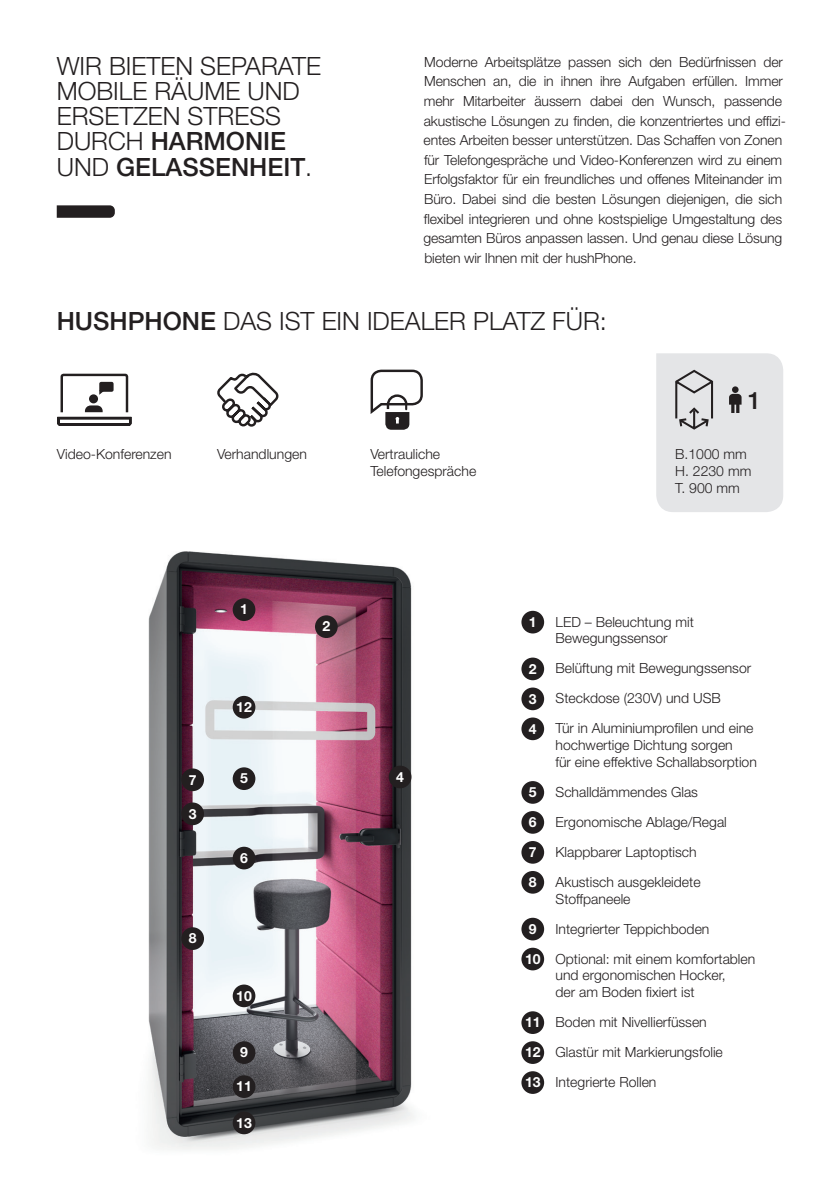
<style>
.page{position:relative;width:840px;height:1191px;background:#fff}
.page>*{position:absolute;margin:0;border:0;box-sizing:border-box;transform-origin:0 0}
.haslo_lewa_gora{font:300 25.2px/25.2px "Helvetica Neue LT Pro";color:#231f20}
.t1{font:500 24px "Helvetica Neue LT Pro";color:#231f20}
.tekst_blok_lewa_gora{font:300 14px/19.6px "Helvetica Neue LT Pro";letter-spacing:-.01em;color:#231f20}
.WYPUNKT{font:300 14px/16.8px "Helvetica Neue LT Pro";color:#231f20}
.podpisy{font:300 14px/16.8px "Helvetica Neue LT Pro";color:#231f20}
.t2{font:700 14px "Helvetica Neue LT Pro";color:#fff}
.s1{font-weight:500}
</style>
<div class="page">
<img style="left:148px;top:551px;width:266px;height:599px">
<svg style="left:370px;top:369px;width:53px;height:61px"></svg>
<svg style="left:217px;top:372px;width:62px;height:55px"></svg>
<svg style="left:57px;top:373px;width:75px;height:53px"></svg>
<div style="left:232px;top:598px;width:23px;height:23px;background:#231f20;border-radius:50%"></div>
<div style="left:315px;top:615px;width:22px;height:23px;background:#231f20;border-radius:50%"></div>
<div style="left:232px;top:696px;width:23px;height:22px;background:#231f20;border-radius:50%"></div>
<div style="left:388px;top:765px;width:23px;height:23px;background:#231f20;border-radius:50%"></div>
<div style="left:232px;top:767px;width:23px;height:23px;background:#231f20;border-radius:50%"></div>
<div style="left:181px;top:768px;width:23px;height:23px;background:#231f20;border-radius:50%"></div>
<div style="left:181px;top:802px;width:23px;height:23px;background:#231f20;border-radius:50%"></div>
<div style="left:232px;top:846px;width:23px;height:23px;background:#231f20;border-radius:50%"></div>
<div style="left:181px;top:927px;width:23px;height:23px;background:#231f20;border-radius:50%"></div>
<div style="left:232px;top:984px;width:23px;height:23px;background:#231f20;border-radius:50%"></div>
<div style="left:232px;top:1041px;width:23px;height:23px;background:#231f20;border-radius:50%"></div>
<div style="left:232px;top:1075px;width:23px;height:23px;background:#231f20;border-radius:50%"></div>
<div style="left:232px;top:1111px;width:23px;height:23px;background:#231f20;border-radius:50%"></div>
<svg style="left:57px;top:205px;width:58px;height:13px"></svg>
<div style="left:521px;top:611px;width:23px;height:22px;background:#231f20;border-radius:50%"></div>
<div style="left:521px;top:657px;width:23px;height:23px;background:#231f20;border-radius:50%"></div>
<div style="left:521px;top:687px;width:23px;height:23px;background:#231f20;border-radius:50%"></div>
<div style="left:521px;top:717px;width:23px;height:23px;background:#231f20;border-radius:50%"></div>
<div style="left:521px;top:781px;width:23px;height:22px;background:#231f20;border-radius:50%"></div>
<div style="left:521px;top:811px;width:23px;height:22px;background:#231f20;border-radius:50%"></div>
<div style="left:521px;top:841px;width:23px;height:22px;background:#231f20;border-radius:50%"></div>
<div style="left:521px;top:871px;width:23px;height:22px;background:#231f20;border-radius:50%"></div>
<div style="left:521px;top:917px;width:23px;height:23px;background:#231f20;border-radius:50%"></div>
<div style="left:521px;top:947px;width:23px;height:23px;background:#231f20;border-radius:50%"></div>
<div style="left:521px;top:1011px;width:23px;height:23px;background:#231f20;border-radius:50%"></div>
<div style="left:521px;top:1041px;width:23px;height:23px;background:#231f20;border-radius:50%"></div>
<div style="left:521px;top:1071px;width:23px;height:23px;background:#231f20;border-radius:50%"></div>
<div style="left:656px;top:353px;width:126px;height:159px;background:#e4e5e7"></div>
<svg style="left:731px;top:386px;width:7px;height:7px"></svg>
<p class="haslo_lewa_gora" style="left:57px;top:53px;width:265px">WIR BIETEN SEPARATE<br>MOBILE RÄUME UND<br>ERSETZEN STRESS<br>DURCH <span class="s1">HARMONIE<br></span>UND <span class="s1">GELASSENHEIT</span>.</p>
<p class="tekst_blok_lewa_gora" style="left:423px;top:52px;width:364px">Moderne Arbeitsplätze passen sich den Bedürfnissen der Menschen an, die in ihnen ihre Aufgaben erfüllen. Immer mehr Mitarbeiter äussern dabei den Wunsch, passende akustische Lösungen zu finden, die konzentriertes und effizi&shy;entes Arbeiten besser unterstützen. Das Schaffen von Zonen für Telefongespräche und Video-Konferenzen wird zu einem Erfolgsfaktor für ein freundliches und offenes Miteinander im Büro. Dabei sind die besten Lösungen diejenigen, die sich flexibel integrieren und ohne kostspielige Umgestaltung des gesamten Büros anpassen lassen. Und genau diese Lösung bieten wir Ihnen mit der hushPhone.</p>
<p class="haslo_lewa_gora" style="left:57px;top:307px;width:551px"><span class="s1">HUSHPHONE</span> DAS IST EIN IDEALER PLATZ FÜR:</p>
<p class="podpisy" style="left:57px;top:445px;width:116px">Video-Konferenzen</p>
<p class="podpisy" style="left:217px;top:445px;width:91px">Verhandlungen</p>
<p class="podpisy" style="left:370px;top:445px;width:107px">Vertrauliche<br>Telefongespräche</p>
<p class="t2" style="left:240px;top:600px;width:9px">1</p>
<h2 class="t1" style="left:747px;top:386px;width:15px">1</h2>
<p class="podpisy" style="left:675px;top:445px;width:73px">B.1000 mm</p>
<p class="podpisy" style="left:675px;top:462px;width:77px">H. 2230 mm</p>
<p class="podpisy" style="left:675px;top:479px;width:66px">T. 900 mm</p>
<p class="t2" style="left:236px;top:698px;width:17px">12</p>
<p class="t2" style="left:322px;top:617px;width:9px">2</p>
<p class="t2" style="left:189px;top:770px;width:9px">7</p>
<p class="t2" style="left:240px;top:769px;width:9px">5</p>
<p class="t2" style="left:396px;top:768px;width:9px">4</p>
<p class="t2" style="left:189px;top:804px;width:9px">3</p>
<p class="t2" style="left:240px;top:849px;width:9px">6</p>
<p class="t2" style="left:189px;top:929px;width:9px">8</p>
<p class="t2" style="left:236px;top:986px;width:17px">10</p>
<p class="t2" style="left:240px;top:1043px;width:9px">9</p>
<p class="t2" style="left:236px;top:1077px;width:17px">11</p>
<p class="t2" style="left:236px;top:1113px;width:17px">13</p>
<p class="t2" style="left:528px;top:613px;width:9px">1</p>
<p class="WYPUNKT" style="left:555px;top:613px;width:140px">LED – Beleuchtung mit<br>Bewegungssensor</p>
<p class="t2" style="left:528px;top:660px;width:9px">2</p>
<p class="WYPUNKT" style="left:555px;top:659px;width:197px">Belüftung mit Bewegungssensor</p>
<p class="t2" style="left:528px;top:690px;width:9px">3</p>
<p class="WYPUNKT" style="left:555px;top:689px;width:167px">Steckdose (230V) und USB</p>
<p class="t2" style="left:528px;top:719px;width:9px">4</p>
<p class="WYPUNKT" style="left:555px;top:719px;width:203px">Tür in Aluminiumprofilen und eine hochwertige Dichtung sorgen<br>für eine effektive Schallabsorption</p>
<p class="t2" style="left:528px;top:783px;width:9px">5</p>
<p class="WYPUNKT" style="left:555px;top:783px;width:144px">Schalldämmendes Glas</p>
<p class="t2" style="left:528px;top:813px;width:9px">6</p>
<p class="WYPUNKT" style="left:555px;top:813px;width:173px">Ergonomische Ablage/Regal</p>
<p class="t2" style="left:528px;top:843px;width:9px">7</p>
<p class="WYPUNKT" style="left:555px;top:843px;width:143px">Klappbarer Laptoptisch</p>
<p class="t2" style="left:528px;top:873px;width:9px">8</p>
<p class="WYPUNKT" style="left:555px;top:873px;width:146px">Akustisch ausgekleidete<br>Stoffpaneele</p>
<p class="t2" style="left:528px;top:920px;width:9px">9</p>
<p class="WYPUNKT" style="left:555px;top:920px;width:155px">Integrierter Teppichboden</p>
<p class="t2" style="left:524px;top:950px;width:17px">10</p>
<p class="WYPUNKT" style="left:555px;top:950px;width:201px">Optional: mit einem komfortablen und ergonomischen Hocker,<br>der am Boden fixiert ist</p>
<p class="t2" style="left:524px;top:1013px;width:17px">11</p>
<p class="WYPUNKT" style="left:555px;top:1013px;width:153px">Boden mit Nivellierfüssen</p>
<p class="t2" style="left:524px;top:1043px;width:17px">12</p>
<p class="WYPUNKT" style="left:555px;top:1043px;width:169px">Glastür mit Markierungsfolie</p>
<p class="t2" style="left:524px;top:1073px;width:17px">13</p>
<p class="WYPUNKT" style="left:555px;top:1073px;width:102px">Integrierte Rollen</p>
</div>
